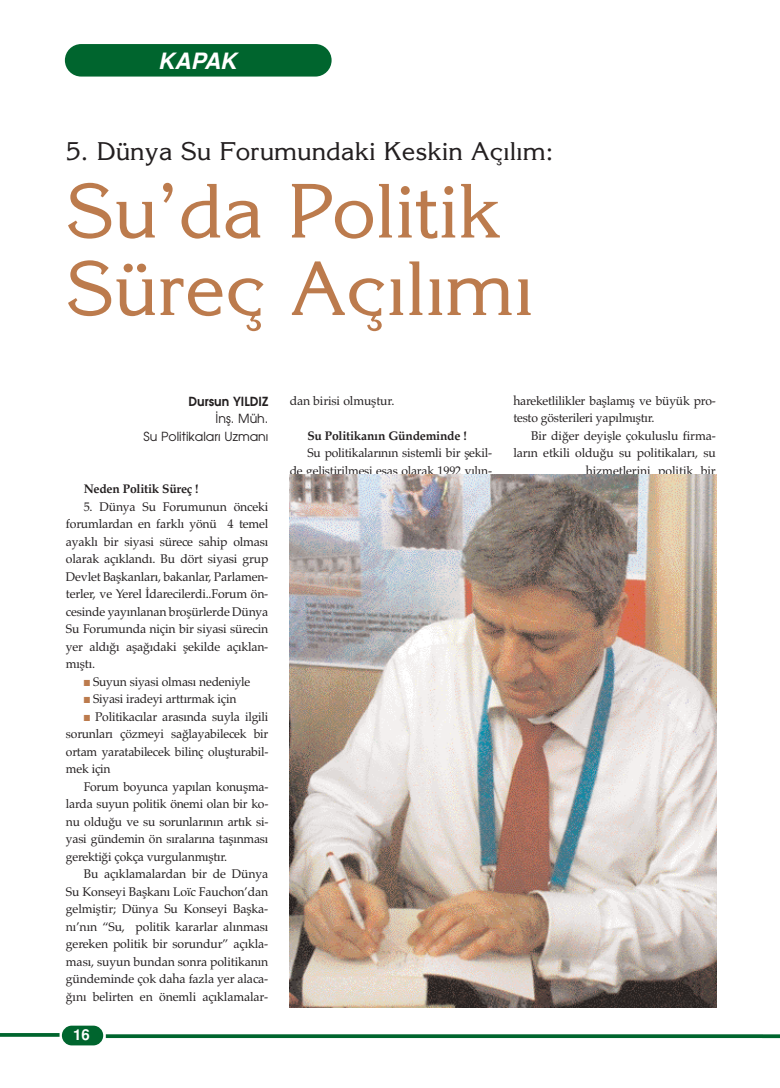
<style>
.page{position:relative;width:780px;height:1088px;background:#fff}
.page>*{position:absolute;margin:0;border:0;box-sizing:border-box;transform-origin:0 0}
.t1{font:75px/77.5px "Korinna Turk";color:#bc7b4d}
.t2{font:25px "Korinna Turk";color:#231f20}
.t3{font:22.5px "Helvetica Turk BI";color:#fff}
.t4{font:15px "Helvetica Turk B";color:#fff}
.t5{font:12.5px/17.5px "Palatino TU";letter-spacing:-.015em;color:#231f20;text-align:justify}
.t6{font:700 12.5px "Palatino TU";letter-spacing:-.015em;color:#231f20}
.t7{font:12.5px/17.5px "Avant Garde Turk";color:#231f20;text-align:right}
.t8{font:12.5px "Avant Garde Turk B";color:#231f20}
.s1{color:#bc7b4d}
</style>
<div class="page">
<svg style="left:762px;top:1034px;width:18px;height:4px"></svg>
<svg style="left:106px;top:1034px;width:656px;height:4px;background:#13703d"></svg>
<svg style="left:0;top:1033px;width:60px;height:4px"></svg>
<div style="left:65px;top:44px;width:266px;height:33px;background:#00652e;border-radius:16px"></div>
<div style="left:62px;top:1025px;width:41px;height:20px;background:#00652e;border-radius:10px"></div>
<img style="left:289px;top:474px;width:427px;height:534px">
<h3 class="t3" style="left:158px;top:53px;width:80px">KAPAK</h3>
<h2 class="t2" style="left:66px;top:142px;width:489px">5. Dünya Su Forumundaki Keskin Aç›l›m:</h2>
<h1 class="t1" style="left:66px;top:181px;width:469px">Su’da Politik<br>Süreç Aç›l›m›</h1>
<p class="t8" style="left:188px;top:397px;width:81px">Dursun YILDIZ</p>
<p class="t7" style="left:144px;top:411px;width:126px">‹nfl. Müh.<br>Su Politikalar› Uzman›</p>
<p class="t6" style="left:84px;top:484px;width:116px">Neden Politik Süreç !</p>
<p class="t5" style="left:66px;top:499px;width:204px;text-indent:18px">5. Dünya Su Forumunun önceki forumlardan en farklı yönü 4 temel ayaklı bir siyasi sürece sahip olması olarak açıklandı. Bu dört siyasi grup Devlet Başkanları, bakanlar, Parlamen&shy;terler, ve Yerel İdarecilerdi..Forum ön&shy;cesinde yayınlanan broşürlerde Dünya Su Forumunda niçin bir siyasi sürecin yer aldığı aşağıdaki şekilde açıklan&shy;mıştı.</p>
<p class="t5" style="left:84px;top:674px;width:168px"><span class="s1">■</span> Suyun siyasi olması nedeniyle</p>
<p class="t5" style="left:84px;top:691px;width:154px"><span class="s1">■</span> Siyasi iradeyi arttırmak için</p>
<p class="t5" style="left:66px;top:709px;width:204px;text-indent:18px"><span class="s1">■</span> Politikacılar arasında suyla ilgili sorunları çözmeyi sağlayabilecek bir ortam yaratabilecek bilinç oluşturabil&shy;mek için</p>
<p class="t5" style="left:66px;top:779px;width:204px;text-indent:18px">Forum boyunca yapılan konuşma&shy;larda suyun politik önemi olan bir ko&shy;nu olduğu ve su sorunlarının artık si&shy;yasi gündemin ön sıralarına taşınması gerektiği çokça vurgulanmıştır.</p>
<p class="t5" style="left:66px;top:866px;width:204px;text-indent:18px">Bu açıklamalardan bir de Dünya Su Konseyi Başkanı Loïc Fauchon’dan gelmiştir; Dünya Su Konseyi Başka&shy;nı’nın “Su, politik kararlar alınması gereken politik bir sorundur” açıkla&shy;ması, suyun bundan sonra politikanın gündeminde çok daha fazla yer alaca&shy;ğını belirten en önemli açıklamalar-</p>
<p class="t4" style="left:73px;top:1029px;width:18px">16</p>
<p class="t5" style="left:290px;top:393px;width:106px">dan birisi olmuştur.</p>
<p class="t6" style="left:307px;top:431px;width:161px">Su Politikanın Gündeminde !</p>
<p class="t5" style="left:290px;top:446px;width:204px;text-align:right">Su politikalarının sistemli bir şekil-<br>de geliştirilmesi esas olarak 1992 yılın-</p>
<p class="t5" style="left:513px;top:393px;width:204px">hareketlilikler başlamış ve büyük pro&shy;testo gösterileri yapılmıştır.</p>
<p class="t5" style="left:513px;top:428px;width:204px;text-align:right">Bir diğer deyişle çokuluslu firma&shy;ların etkili olduğu su politikaları, su hizmetlerini politik bir</p>
</div>
